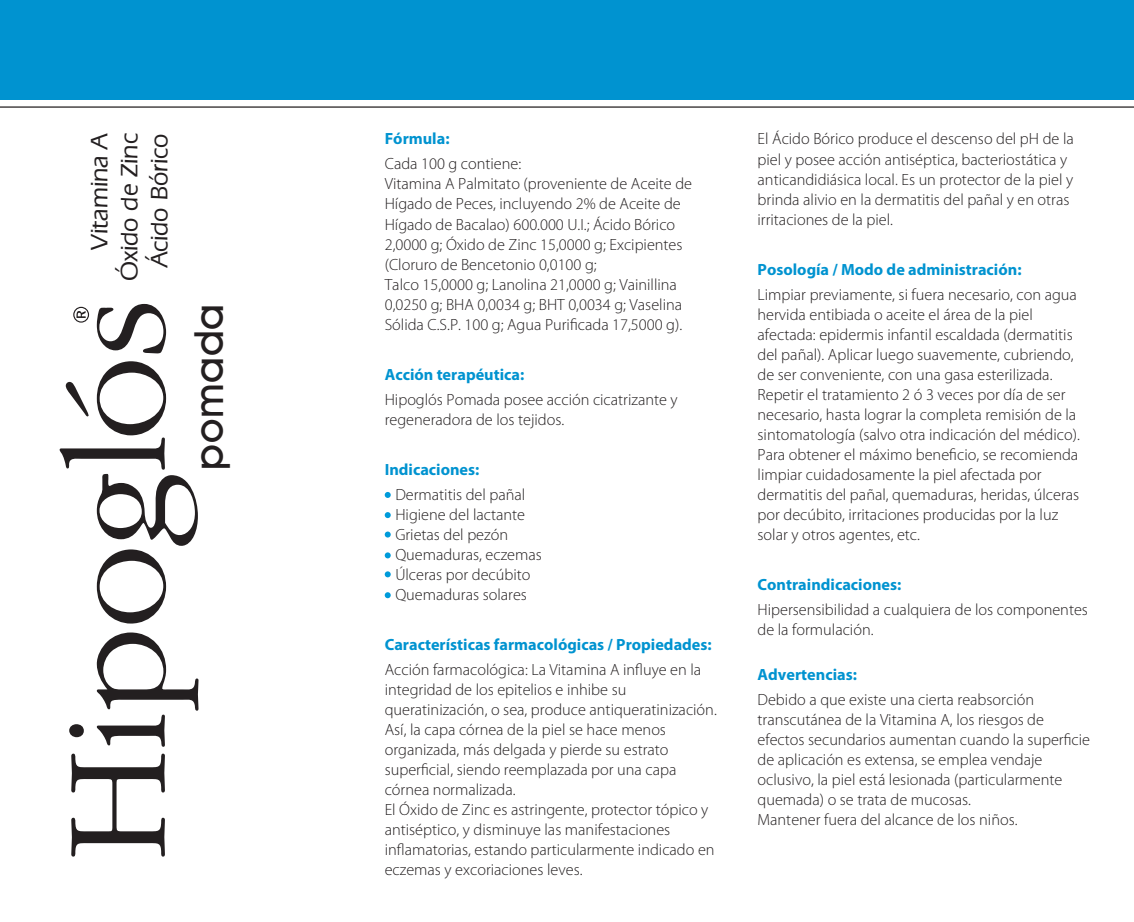
<style>
.page{position:relative;width:1134px;height:922px;background:#fff}
.page>*{position:absolute;margin:0;border:0;box-sizing:border-box;transform-origin:0 0}
.t1{font:500 40px "Avant Garde IT Cby BT";letter-spacing:.02em;color:#231f20}
.t2{font:500 25px/30px "Eras IT Cby BT";color:#231f20;text-align:right}
.t3{font:300 16.25px/20px "Myriad Pro";color:#231f20}
.t4{font:700 16.25px "Myriad Pro";color:#0093d0}
</style>
<div class="page">
<div style="left:0;top:0;width:1134px;height:99px;background:#0093d0"></div>
<hr style="left:0;top:106px;width:1134px;height:2px;background:#231f20">
<svg style="left:385px;top:492px;width:6px;height:6px"></svg>
<svg style="left:385px;top:512px;width:6px;height:6px"></svg>
<svg style="left:385px;top:531px;width:6px;height:6px"></svg>
<svg style="left:385px;top:552px;width:6px;height:6px"></svg>
<svg style="left:385px;top:571px;width:6px;height:6px"></svg>
<svg style="left:385px;top:592px;width:6px;height:6px"></svg>
<svg style="left:71px;top:753px;width:94px;height:103px"></svg>
<svg style="left:69px;top:632px;width:129px;height:114px"></svg>
<svg style="left:97px;top:304px;width:69px;height:49px"></svg>
<svg style="left:60px;top:361px;width:138px;height:262px"></svg>
<svg style="left:73px;top:307px;width:16px;height:15px"></svg>
<h2 class="t2" style="left:84px;top:281px;width:151px;rotate:-90deg">Vitamina A<br>Óxido de Zinc<br>Ácido Bórico</h2>
<h1 class="t1" style="left:185px;top:470px;width:168px;rotate:-90deg">pomada</h1>
<p class="t4" style="left:385px;top:130px;width:66px">Fórmula:</p>
<p class="t3" style="left:385px;top:154px;width:309px">Cada 100 g contiene:<br>Vitamina A Palmitato (proveniente de Aceite de Hígado de Peces, incluyendo 2% de Aceite de Hígado de Bacalao) 600.000 U.I.; Ácido Bórico 2,0000 g; Óxido de Zinc 15,0000 g; Excipientes (Cloruro de Bencetonio 0,0100 g;<br>Talco 15,0000 g; Lanolina 21,0000 g; Vainillina 0,0250 g; BHA 0,0034 g; BHT 0,0034 g; Vaselina Sólida C.S.P. 100 g; Agua Purificada 17,5000 g).</p>
<p class="t4" style="left:385px;top:365px;width:141px">Acción terapéutica:</p>
<p class="t3" style="left:385px;top:389px;width:294px">Hipoglós Pomada posee acción cicatrizante y regeneradora de los tejidos.</p>
<p class="t4" style="left:385px;top:460px;width:96px">Indicaciones:</p>
<p class="t3" style="left:395px;top:484px;width:148px">Dermatitis del pañal<br>Higiene del lactante<br>Grietas del pezón<br>Quemaduras, eczemas<br>Úlceras por decúbito<br>Quemaduras solares</p>
<p class="t4" style="left:385px;top:635px;width:329px">Características farmacológicas / Propiedades:</p>
<p class="t3" style="left:385px;top:659px;width:334px">Acción farmacológica: La Vitamina A influye en la integridad de los epitelios e inhibe su queratinización, o sea, produce antiqueratinización.<br>Así, la capa córnea de la piel se hace menos organizada, más delgada y pierde su estrato superficial, siendo reemplazada por una capa córnea normalizada.<br>El Óxido de Zinc es astringente, protector tópico y antiséptico, y disminuye las manifestaciones inflamatorias, estando particularmente indicado en eczemas y excoriaciones leves.</p>
<p class="t3" style="left:758px;top:129px;width:318px">El Ácido Bórico produce el descenso del pH de la piel y posee acción antiséptica, bacteriostática y anticandidiásica local. Es un protector de la piel y brinda alivio en la dermatitis del pañal y en otras irritaciones de la piel.</p>
<p class="t4" style="left:758px;top:260px;width:265px">Posología / Modo de administración:</p>
<p class="t3" style="left:758px;top:284px;width:324px">Limpiar previamente, si fuera necesario, con agua hervida entibiada o aceite el área de la piel afectada: epidermis infantil escaldada (dermatitis del pañal). Aplicar luego suavemente, cubriendo, de ser conveniente, con una gasa esterilizada.<br>Repetir el tratamiento 2 ó 3 veces por día de ser necesario, hasta lograr la completa remisión de la sintomatología (salvo otra indicación del médico).<br>Para obtener el máximo beneficio, se recomienda limpiar cuidadosamente la piel afectada por dermatitis del pañal, quemaduras, heridas, úlceras por decúbito, irritaciones producidas por la luz solar y otros agentes, etc.</p>
<p class="t4" style="left:758px;top:575px;width:145px">Contraindicaciones:</p>
<p class="t3" style="left:758px;top:599px;width:332px">Hipersensibilidad a cualquiera de los componentes de la formulación.</p>
<p class="t4" style="left:758px;top:665px;width:101px">Advertencias:</p>
<p class="t3" style="left:758px;top:689px;width:334px">Debido a que existe una cierta reabsorción transcutánea de la Vitamina A, los riesgos de efectos secundarios aumentan cuando la superficie de aplicación es extensa, se emplea vendaje oclusivo, la piel está lesionada (particularmente quemada) o se trata de mucosas.<br>Mantener fuera del alcance de los niños.</p>
</div>
